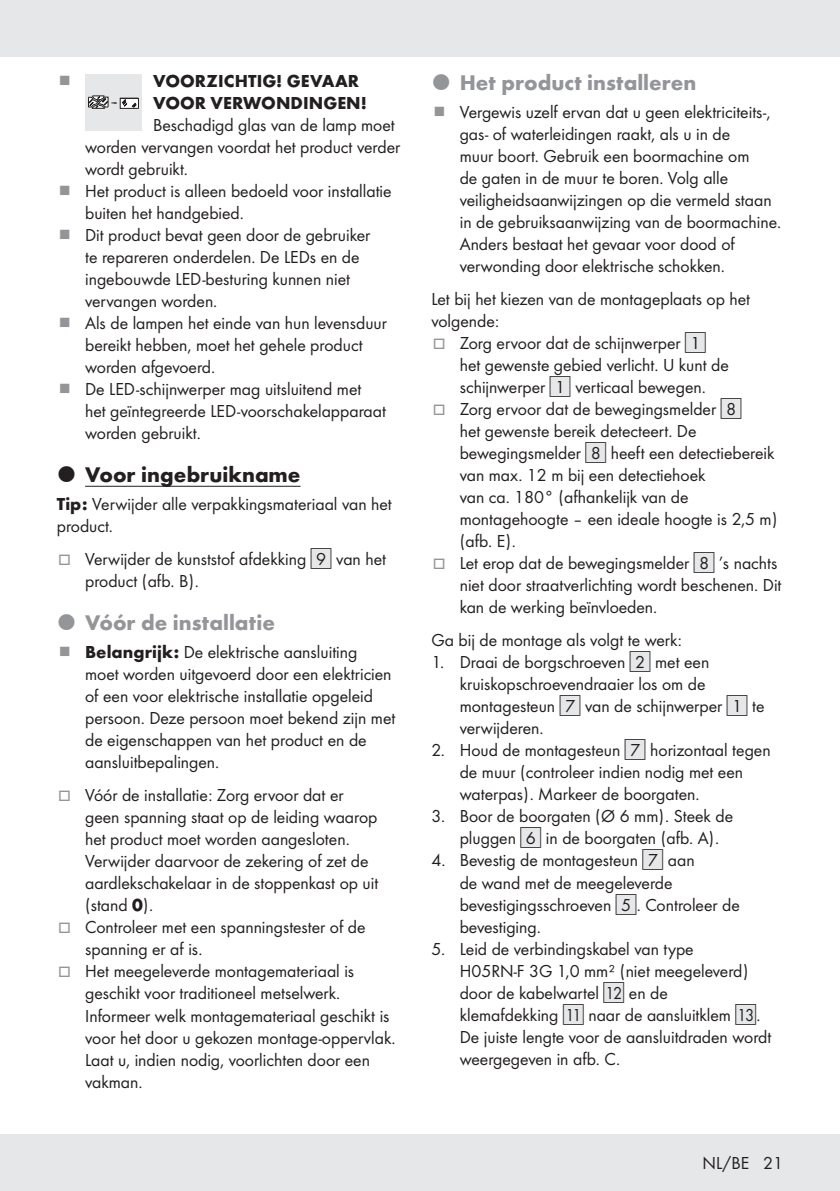
<style>
.page{position:relative;width:840px;height:1191px;background:#fff}
.page>*{position:absolute;margin:0;border:0;box-sizing:border-box;transform-origin:0 0}
.t1{font:700 22px "Futura";color:#939598}
.t2{font:700 22px "Futura";color:#231f20}
.Body{font:18px/22px "Futura Boo";color:#231f20}
.Body_SB{font:18px/22px "Futura Boo";color:#231f20}
.t3{font:700 18px "Futura";color:#231f20}
.s1{font-family:"Futura";font-weight:700}
.s2{color:#939598}
.s3{font-family:"IMP Lidl Num Box";font-size:15.8px;color:#e6e7e9}
.s4{font-family:"IMP Lidl Num Box";font-size:15.8px}
</style>
<div class="page">
<div style="left:0;top:1134px;width:839px;height:57px;background:#e6e7e9"></div>
<div style="left:0;top:0;width:839px;height:57px;background:#e6e7e9"></div>
<hr style="left:85px;top:486px;width:215px;height:1px;background:#231f20">
<div style="left:85px;top:74px;width:57px;height:56px;background:#e6e7e9"></div>
<svg style="left:88px;top:95px;width:51px;height:13px"></svg>
<p class="t3" style="left:153px;top:68px;width:207px">VOORZICHTIG! GEVAAR</p>
<p class="t3" style="left:153px;top:90px;width:215px">VOOR VERWONDINGEN!</p>
<p class="Body" style="left:153px;top:113px;width:243px">Beschadigd glas van de lamp moet</p>
<p class="Body" style="left:85px;top:135px;width:316px">worden vervangen voordat het product verder</p>
<p class="Body" style="left:85px;top:157px;width:102px">wordt gebruikt.</p>
<p class="Body" style="left:85px;top:179px;width:308px">Het product is alleen bedoeld voor installatie buiten het handgebied.</p>
<p class="Body" style="left:85px;top:223px;width:286px">Dit product bevat geen door de gebruiker te repareren onderdelen. De LEDs en de ingebouwde LED‑besturing kunnen niet vervangen worden.</p>
<p class="Body" style="left:85px;top:311px;width:303px">Als de lampen het einde van hun levensduur bereikt hebben, moet het gehele product worden afgevoerd.</p>
<p class="Body" style="left:85px;top:377px;width:302px">De LED‑schijnwerper mag uitsluitend met het geïntegreerde LED‑voorschakelapparaat worden gebruikt.</p>
<p class="t2" style="left:85px;top:459px;width:217px">Voor ingebruikname</p>
<p class="Body" style="left:57px;top:492px;width:336px"><span class="s1">Tip:</span> Verwijder alle verpakkingsmateriaal van het product.</p>
<p class="Body" style="left:85px;top:547px;width:302px;text-indent:-27px"><span class="s2">□</span> Verwijder de kunststof afdekking <span class="s3">[</span><span class="s4">9]</span> van het product (afb. B).</p>
<p class="t1" style="left:85px;top:607px;width:191px">Vóór de installatie</p>
<p class="Body" style="left:85px;top:640px;width:311px"><span class="s1">Belangrijk:</span> De elektrische aansluiting moet worden uitgevoerd door een elektricien of een voor elektrische installatie opgeleid persoon. Deze persoon moet bekend zijn met de eigenschappen van het product en de aansluitbepalingen.</p>
<p class="Body" style="left:85px;top:783px;width:294px;text-indent:-27px"><span class="s2">□</span> Vóór de installatie: Zorg ervoor dat er geen spanning staat op de leiding waarop het product moet worden aangesloten.<br>Verwijder daarvoor de zekering of zet de aardlekschakelaar in de stoppenkast op uit (stand <span class="s1">0</span>).</p>
<p class="Body" style="left:85px;top:915px;width:282px;text-indent:-27px"><span class="s2">□</span> Controleer met een spanningstester of de spanning er af is.</p>
<p class="Body" style="left:85px;top:959px;width:309px;text-indent:-27px"><span class="s2">□</span> Het meegeleverde montagemateriaal is geschikt voor traditioneel metselwerk.<br>Informeer welk montagemateriaal geschikt is voor het door u gekozen montage‑oppervlak.<br>Laat u, indien nodig, voorlichten door een vakman.</p>
<p class="t1" style="left:459px;top:66px;width:238px">Het product installeren</p>
<p class="Body" style="left:459px;top:100px;width:320px">Vergewis uzelf ervan dat u geen elektriciteits‑, gas‑ of waterleidingen raakt, als u in de<br>muur boort. Gebruik een boormachine om<br>de gaten in de muur te boren. Volg alle veiligheidsaanwijzingen op die vermeld staan in de gebruiksaanwijzing van de boormachine.<br>Anders bestaat het gevaar voor dood of verwonding door elektrische schokken.</p>
<p class="Body_SB" style="left:431px;top:287px;width:320px">Let bij het kiezen van de montageplaats op het volgende:</p>
<p class="Body" style="left:459px;top:331px;width:270px;text-indent:-27px"><span class="s2">□</span> Zorg ervoor dat de schijnwerper <span class="s3">[</span><span class="s4">1] </span>het gewenste gebied verlicht. U kunt de schijnwerper <span class="s3">[</span><span class="s4">1]</span> verticaal bewegen.</p>
<p class="Body" style="left:459px;top:397px;width:319px;text-indent:-27px"><span class="s2">□</span> Zorg ervoor dat de bewegingsmelder <span class="s3">[</span><span class="s4">8]<br></span>het gewenste bereik detecteert. De bewegingsmelder <span class="s3">[</span><span class="s4">8]</span> heeft een detectiebereik van max. 12 m bij een detectiehoek<br>van ca. 180° (afhankelijk van de montagehoogte – een ideale hoogte is 2,5 m) (afb. E).</p>
<p class="Body" style="left:459px;top:551px;width:323px;text-indent:-27px"><span class="s2">□</span> Let erop dat de bewegingsmelder <span class="s3">[</span><span class="s4">8]</span> ’s nachts niet door straatverlichting wordt beschenen. Dit kan de werking beïnvloeden.</p>
<p class="Body_SB" style="left:431px;top:628px;width:252px">Ga bij de montage als volgt te werk:</p>
<p class="Body" style="left:459px;top:650px;width:306px;text-indent:-28px">1. Draai de borgschroeven <span class="s3">[</span><span class="s4">2]</span> met een kruiskopschroevendraaier los om de montagesteun <span class="s3">[</span><span class="s4">7]</span> van de schijnwerper <span class="s3">[</span><span class="s4">1]</span> te verwijderen.</p>
<p class="Body" style="left:459px;top:738px;width:312px;text-indent:-28px">2. Houd de montagesteun <span class="s3">[</span><span class="s4">7]</span> horizontaal tegen de muur (controleer indien nodig met een waterpas). Markeer de boorgaten.</p>
<p class="Body" style="left:459px;top:804px;width:275px;text-indent:-28px">3. Boor de boorgaten (Ø 6 mm). Steek de pluggen <span class="s3">[</span><span class="s4">6]</span> in de boorgaten (afb. A).</p>
<p class="Body" style="left:459px;top:848px;width:281px;text-indent:-28px">4. Bevestig de montagesteun <span class="s3">[</span><span class="s4">7]</span> aan<br>de wand met de meegeleverde bevestigingsschroeven <span class="s3">[</span><span class="s4">5]</span>. Controleer de bevestiging.</p>
<p class="Body" style="left:459px;top:936px;width:313px;text-indent:-28px">5. Leid de verbindingskabel van type<br>H05RN‑F 3G 1,0 mm² (niet meegeleverd) door de kabelwartel <span class="s3">[</span><span class="s4">12]</span> en de<br>klemafdekking <span class="s3">[</span><span class="s4">11]</span> naar de aansluitklem <span class="s3">[</span><span class="s4">13]</span>.<br>De juiste lengte voor de aansluitdraden wordt weergegeven in afb. C.</p>
<p class="Body" style="left:702px;top:1151px;width:82px">NL/BE 21</p>
</div>
